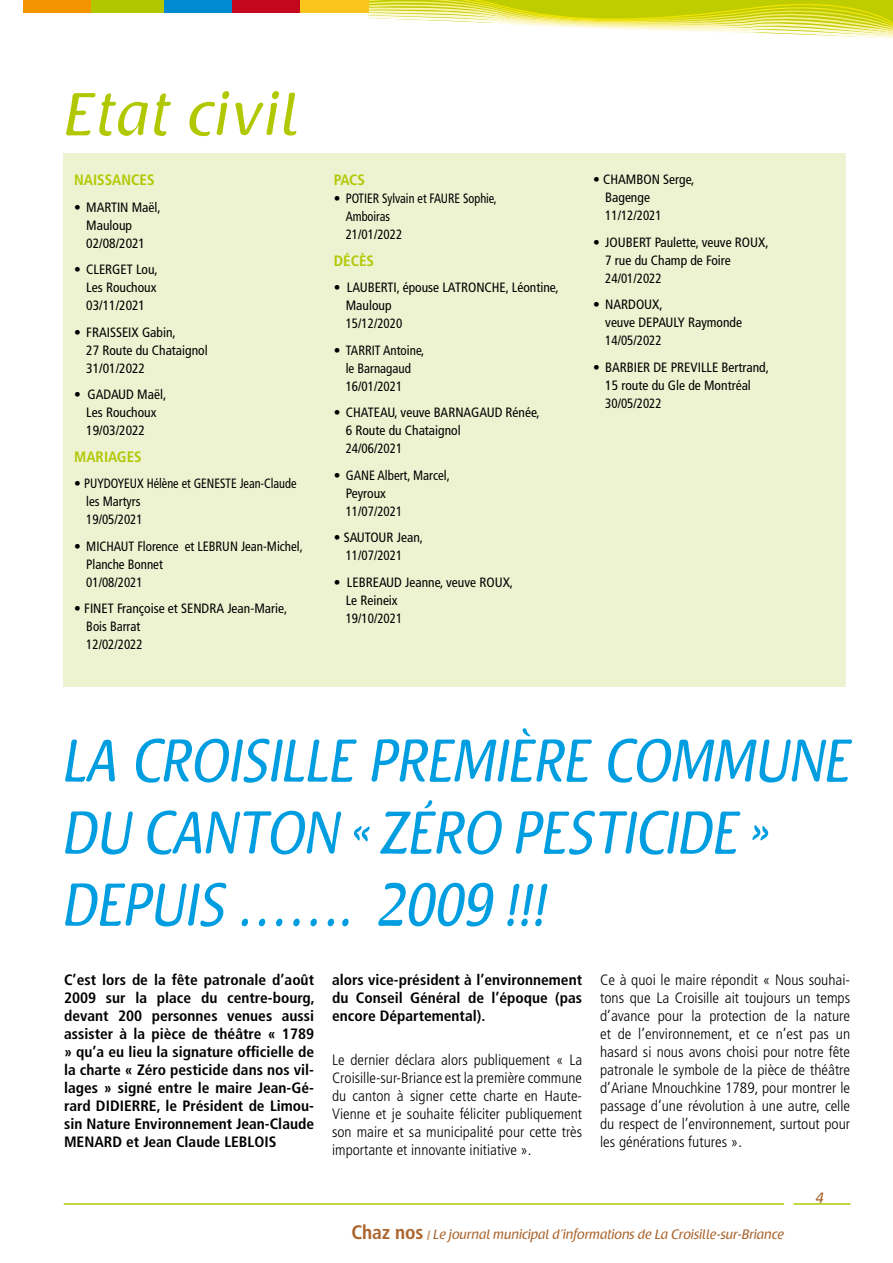
<style>
.page{position:relative;width:893px;height:1263px;background:#fff}
.page>*{position:absolute;margin:0;border:0;box-sizing:border-box;transform-origin:0 0}
.t1{font:60px/72px "Raspoutine Classic";color:#009ee0;scale:.86 1}
.t2{font:60px "Raspoutine Classic";letter-spacing:.04em;color:#b1c800}
.t3{font:300 condensed 15px/18px "Frutiger LT Std";color:#000;text-align:justify}
.t4{font:700 condensed 15px/18px "Frutiger LT Std";color:#000;text-align:justify}
.t5{font:700 condensed 15px "Frutiger LT Std";color:#b1c806}
.t6{font:700 condensed 15px "Frutiger LT Std";color:#b1c800}
.t7{font:15px "Raspoutine Classic";color:#aa652e}
.t8{font:condensed 13.5px/18px "Frutiger LT Std";color:#000}
.t9{font:13.5px "Raspoutine Classic";color:#aa652e}
.s1{font-family:"Frutiger LT Std";font-weight:700;font-stretch:condensed;font-size:19.5px}
.s2{font-family:"Raspoutine";font-weight:500;color:#cb9e76}
</style>
<div class="page">
<hr style="left:64px;top:1203px;width:720px;height:2px;background:#b1c800">
<hr style="left:793px;top:1203px;width:57px;height:2px;background:#b1c800">
<svg style="left:368px;top:0;width:525px;height:39px"></svg>
<div style="left:24px;top:0;width:68px;height:13px;background:#f39400"></div>
<div style="left:92px;top:0;width:72px;height:13px;background:#b1c800"></div>
<div style="left:164px;top:0;width:68px;height:13px;background:#008bd0"></div>
<div style="left:232px;top:0;width:68px;height:13px;background:#c4071c"></div>
<div style="left:300px;top:0;width:68px;height:13px;background:#fcc51d"></div>
<div style="left:63px;top:153px;width:783px;height:534px;background:#edf2d0"></div>
<h1 class="t2" style="left:64px;top:81px;width:235px">Etat civil</h1>
<p class="t6" style="left:74px;top:171px;width:82px">NAISSANCES</p>
<p class="t8" style="left:86px;top:198px;width:76px;text-indent:-12px">• MARTIN Maël,<br>Mauloup<br>02/08/2021</p>
<p class="t8" style="left:86px;top:261px;width:73px;text-align:justify;text-indent:-12px">• CLERGET Lou, Les Rouchoux 03/11/2021</p>
<p class="t8" style="left:86px;top:323px;width:123px;text-indent:-12px">• FRAISSEIX Gabin,<br>27 Route du Chataignol<br>31/01/2022</p>
<p class="t8" style="left:86px;top:386px;width:81px;text-indent:-12px">• GADAUD Maël,<br>Les Rouchoux<br>19/03/2022</p>
<p class="t5" style="left:74px;top:448px;width:69px">MARIAGES</p>
<p class="t8" style="left:86px;top:475px;width:212px;text-indent:-12px">• PUYDOYEUX Hélène et GENESTE Jean-Claude les Martyrs<br>19/05/2021</p>
<p class="t8" style="left:86px;top:537px;width:218px;text-indent:-12px">• MICHAUT Florence et LEBRUN Jean-Michel,<br>Planche Bonnet<br>01/08/2021</p>
<p class="t8" style="left:86px;top:600px;width:202px;text-indent:-12px">• FINET Françoise et SENDRA Jean-Marie,<br>Bois Barrat<br>12/02/2022</p>
<p class="t5" style="left:334px;top:171px;width:33px">PACS</p>
<p class="t8" style="left:346px;top:190px;width:153px;text-indent:-12px">• POTIER Sylvain et FAURE Sophie,<br>Amboiras<br>21/01/2022</p>
<p class="t5" style="left:334px;top:252px;width:42px">DÉCÈS</p>
<p class="t8" style="left:346px;top:279px;width:214px;text-indent:-12px">• LAUBERTI, épouse LATRONCHE, Léontine,<br>Mauloup<br>15/12/2020</p>
<p class="t8" style="left:346px;top:341px;width:80px;text-indent:-12px">• TARRIT Antoine, le Barnagaud<br>16/01/2021</p>
<p class="t8" style="left:346px;top:404px;width:196px;text-indent:-12px">• CHATEAU, veuve BARNAGAUD Rénée,<br>6 Route du Chataignol<br>24/06/2021</p>
<p class="t8" style="left:346px;top:466px;width:106px;text-indent:-12px">• GANE Albert, Marcel,<br>Peyroux<br>11/07/2021</p>
<p class="t8" style="left:346px;top:529px;width:79px;text-indent:-12px">• SAUTOUR Jean,<br>11/07/2021</p>
<p class="t8" style="left:346px;top:573px;width:169px;text-indent:-12px">• LEBREAUD Jeanne, veuve ROUX,<br>Le Reineix<br>19/10/2021</p>
<p class="t8" style="left:605px;top:171px;width:91px;text-indent:-12px">• CHAMBON Serge,<br>Bagenge<br>11/12/2021</p>
<p class="t8" style="left:605px;top:233px;width:165px;text-indent:-12px">• JOUBERT Paulette, veuve ROUX,<br>7 rue du Champ de Foire<br>24/01/2022</p>
<p class="t8" style="left:605px;top:296px;width:138px;text-indent:-12px">• NARDOUX,<br>veuve DEPAULY Raymonde<br>14/05/2022</p>
<p class="t8" style="left:605px;top:358px;width:165px;text-indent:-12px">• BARBIER DE PREVILLE Bertrand,<br>15 route du Gle de Montréal<br>30/05/2022</p>
<h1 class="t1" style="left:64px;top:726px;width:917px">LA CROISILLE PREMIÈRE COMMUNE<br>DU CANTON « ZÉRO PESTICIDE »<br>DEPUIS ……. 2009 !!!</h1>
<p class="t4" style="left:64px;top:971px;width:252px">C’est lors de la fête patronale d’août 2009 sur la place du centre-bourg, devant 200 personnes venues aussi assister à la pièce de théâtre « 1789 » qu’a eu lieu la signature officielle de la charte « Zéro pesticide dans nos vil&shy;lages » signé entre le maire Jean-Gé&shy;rard DIDIERRE, le Président de Limou&shy;sin Nature Environnement Jean-Claude MENARD et Jean Claude LEBLOIS</p>
<p class="t4" style="left:332px;top:971px;width:252px">alors vice-président à l’environnement du Conseil Général de l’époque (pas encore Départemental).</p>
<p class="t3" style="left:332px;top:1051px;width:252px">Le dernier déclara alors publiquement « La Croisille-sur-Briance est la première commune du canton à signer cette charte en Haute-Vienne et je souhaite féliciter publiquement son maire et sa municipalité pour cette très importante et innovante initiative ».</p>
<p class="t3" style="left:600px;top:971px;width:252px">Ce à quoi le maire répondit « Nous souhai&shy;tons que La Croisille ait toujours un temps d’avance pour la protection de la nature et de l’environnement, et ce n’est pas un hasard si nous avons choisi pour notre fête patronale le symbole de la pièce de théâtre d’Ariane Mnouchkine 1789, pour montrer le passage d’une révolution à une autre, celle du respect de l’environnement, surtout pour les générations futures ».</p>
<p class="t7" style="left:815px;top:1189px;width:10px">4</p>
<p class="t9" style="left:351px;top:1226px;width:434px"><span class="s1">Chaz nos</span> <span class="s2">I</span> Le journal municipal d’informations de La Croisille-sur-Briance</p>
</div>
